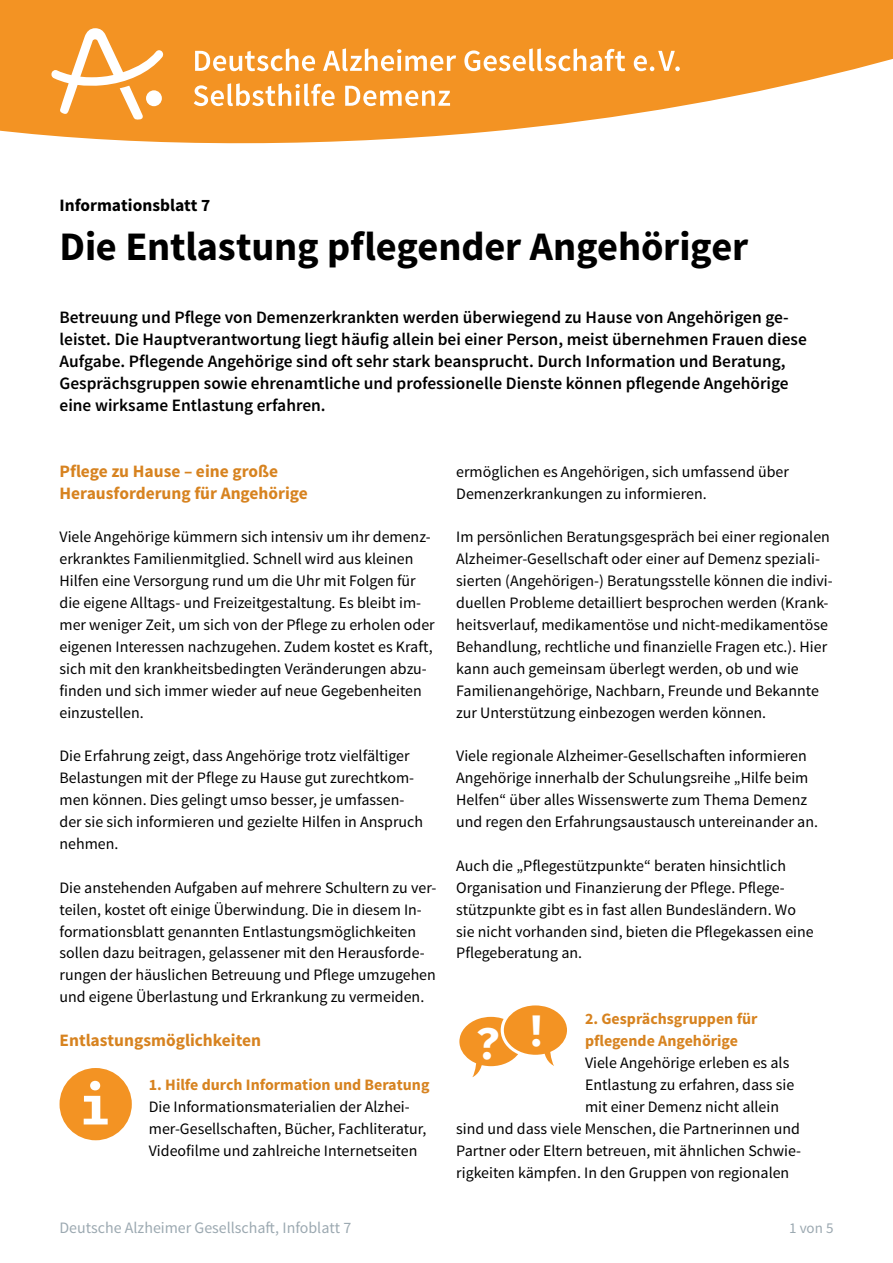
<style>
.page{position:relative;width:893px;height:1263px;background:#fff}
.page>*{position:absolute;margin:0;border:0;box-sizing:border-box;transform-origin:0 0}
.t1{font:700 44.1px "Fira Mono";color:#fff}
.Headline_27{font:700 40.5px "Source Sans Pro";letter-spacing:-.005em;color:#000}
.zusammenfassung{font:600 17.4px/21.9px "Source Sans Pro";color:#000}
.Zwischenüberschrift{font:700 17.4px/21.9px "Source Sans Pro";color:#d78320}
.t2{font:700 17.4px "Source Sans Pro";color:#000}
.fließtext_ohne-Abstand{font:15.9px/21.9px "Source Sans Pro";color:#000}
.fließtext_ohne_3trenn{font:15.9px/21.9px "Source Sans Pro";color:#000}
.t3{font:15.9px "Source Sans Pro";color:#9ca9b1}
.Zwischenüberschrift_klein_-_doppelter_Ab{font:700 15.9px/21.9px "Source Sans Pro";color:#d78320}
.Zwischenüberschrift_klein{font:700 15.9px "Source Sans Pro";color:#d78320}
.t4{font:15px "Source Sans Pro";color:#9ca9b1}
</style>
<div class="page">
<svg style="left:0;top:0;width:893px;height:143px;fill:#f39323"></svg>
<svg style="left:51px;top:28px;width:112px;height:92px"></svg>
<svg style="left:195px;top:48px;width:120px;height:23px"></svg>
<svg style="left:323px;top:48px;width:133px;height:23px"></svg>
<svg style="left:464px;top:48px;width:161px;height:23px"></svg>
<svg style="left:634px;top:51px;width:46px;height:20px"></svg>
<svg style="left:194px;top:83px;width:141px;height:23px"></svg>
<svg style="left:345px;top:86px;width:105px;height:20px"></svg>
<svg style="left:60px;top:1068px;width:72px;height:72px"></svg>
<svg style="left:459px;top:1005px;width:108px;height:72px"></svg>
<p class="t2" style="left:60px;top:194px;width:152px">Informationsblatt 7</p>
<p class="Headline_27" style="left:60px;top:221px;width:690px">Die Entlastung pflegender Angehöriger</p>
<p class="zusammenfassung" style="left:60px;top:307px;width:749px">Betreuung und Pflege von Demenzerkrankten werden überwiegend zu Hause von Angehörigen ge&shy;leistet. Die Hauptverantwortung liegt häufig allein bei einer Person, meist übernehmen Frauen diese Aufgabe. Pflegende Angehörige sind oft sehr stark beansprucht. Durch Information und Beratung, Gesprächsgruppen sowie ehrenamtliche und professionelle Dienste können pflegende Angehörige eine wirksame Entlastung erfahren.</p>
<p class="Zwischenüberschrift" style="left:60px;top:461px;width:250px">Pflege zu Hause – eine große<br>Herausforderung für Angehörige</p>
<p class="fließtext_ohne-Abstand" style="left:60px;top:526px;width:377px">Viele Angehörige kümmern sich intensiv um ihr demenz&shy;erkranktes Familienmitglied. Schnell wird aus kleinen Hilfen eine Versorgung rund um die Uhr mit Folgen für die eigene Alltags- und Freizeitgestaltung. Es bleibt im&shy;mer weniger Zeit, um sich von der Pflege zu erholen oder eigenen Interessen nachzugehen. Zudem kostet es Kraft, sich mit den krankheitsbedingten Veränderungen abzu&shy;finden und sich immer wieder auf neue Gegebenheiten einzustellen.</p>
<p class="fließtext_ohne-Abstand" style="left:60px;top:745px;width:365px">Die Erfahrung zeigt, dass Angehörige trotz vielfältiger Belastungen mit der Pflege zu Hause gut zurechtkom&shy;men können. Dies gelingt umso besser, je umfassen&shy;der sie sich informieren und gezielte Hilfen in Anspruch nehmen.</p>
<p class="fließtext_ohne-Abstand" style="left:60px;top:877px;width:378px">Die anstehenden Aufgaben auf mehrere Schultern zu ver&shy;teilen, kostet oft einige Überwindung. Die in diesem In&shy;formationsblatt genannten Entlastungsmöglichkeiten sollen dazu beitragen, gelassener mit den Herausforde&shy;rungen der häuslichen Betreuung und Pflege umzugehen und eigene Überlastung und Erkrankung zu vermeiden.</p>
<p class="Zwischenüberschrift" style="left:60px;top:1030px;width:203px">Entlastungsmöglichkeiten</p>
<p class="Zwischenüberschrift_klein" style="left:149px;top:1074px;width:282px">1. Hilfe durch Information und Beratung</p>
<p class="fließtext_ohne_3trenn" style="left:149px;top:1096px;width:279px">Die Informationsmaterialien der Alzhei&shy;mer-Gesellschaften, Bücher, Fachliteratur,<br>Videofilme und zahlreiche Internetseiten</p>
<p class="fließtext_ohne_3trenn" style="left:456px;top:461px;width:334px">ermöglichen es Angehörigen, sich umfassend über<br>Demenzerkrankungen zu informieren.</p>
<p class="fließtext_ohne-Abstand" style="left:456px;top:526px;width:378px">Im persönlichen Beratungsgespräch bei einer regionalen Alzheimer-Gesellschaft oder einer auf Demenz speziali&shy;sierten (Angehörigen-) Beratungsstelle können die indivi&shy;duellen Probleme detailliert besprochen werden (Krank&shy;heitsverlauf, medikamentöse und nicht-medikamentöse Behandlung, rechtliche und finanzielle Fragen etc.). Hier kann auch gemeinsam überlegt werden, ob und wie Familienangehörige, Nachbarn, Freunde und Bekannte zur Unterstützung einbezogen werden können.</p>
<p class="fließtext_ohne-Abstand" style="left:456px;top:745px;width:363px">Viele regionale Alzheimer-Gesellschaften informieren Angehörige innerhalb der Schulungsreihe „Hilfe beim Helfen“ über alles Wissenswerte zum Thema Demenz und regen den Erfahrungsaustausch untereinander an.</p>
<p class="fließtext_ohne-Abstand" style="left:456px;top:855px;width:359px">Auch die „Pflegestützpunkte“ beraten hinsichtlich Organisation und Finanzierung der Pflege. Pflege&shy;stützpunkte gibt es in fast allen Bundesländern. Wo sie nicht vorhanden sind, bieten die Pflegekassen eine Pflegeberatung an.</p>
<p class="Zwischenüberschrift_klein_-_doppelter_Ab" style="left:585px;top:1008px;width:174px">2. Gesprächsgruppen für pflegende Angehörige</p>
<p class="fließtext_ohne_3trenn" style="left:585px;top:1052px;width:206px">Viele Angehörige erleben es als</p>
<p class="fließtext_ohne_3trenn" style="left:585px;top:1074px;width:211px">Entlastung zu erfahren, dass sie</p>
<p class="fließtext_ohne_3trenn" style="left:585px;top:1096px;width:196px">mit einer Demenz nicht allein</p>
<p class="fließtext_ohne_3trenn" style="left:456px;top:1118px;width:345px">sind und dass viele Menschen, die Partnerinnen und</p>
<p class="fließtext_ohne_3trenn" style="left:456px;top:1139px;width:346px">Partner oder Eltern betreuen, mit ähnlichen Schwie-</p>
<p class="fließtext_ohne_3trenn" style="left:456px;top:1161px;width:335px">rigkeiten kämpfen. In den Gruppen von regionalen</p>
<p class="t1" style="left:475px;top:1006px;width:76px">? !</p>
<p class="t3" style="left:60px;top:1218px;width:293px">Deutsche Alzheimer Gesellschaft, Infoblatt 7</p>
<p class="t4" style="left:789px;top:1219px;width:46px">1 von 5</p>
</div>
